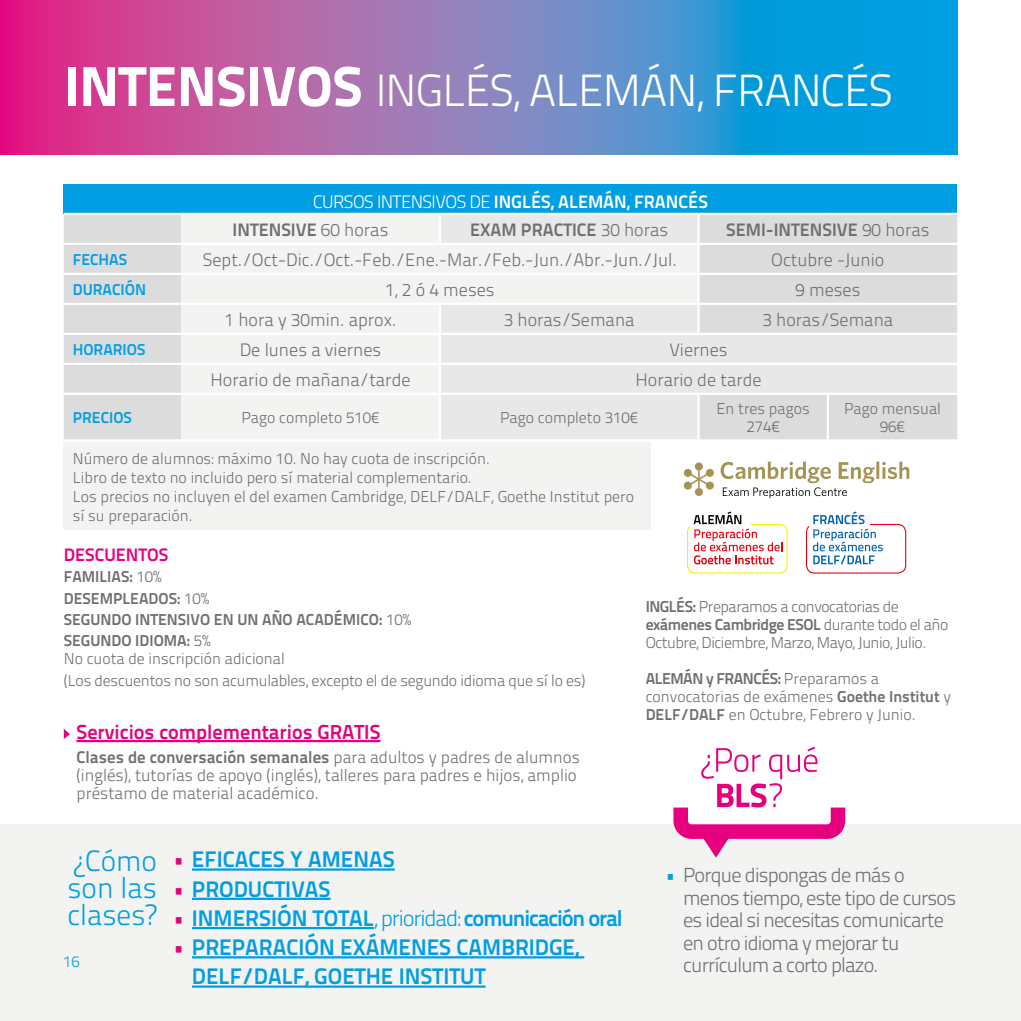
<style>
.page{position:relative;width:1021px;height:1021px;background:#fff}
.page>*{position:absolute;margin:0;border:0;box-sizing:border-box;transform-origin:0 0}
.t1{font:300 45px "Titillium Text 22 L";letter-spacing:-.02em;color:#fff}
.t2{font:300 29.25px/27px "Titillium Text 22 L";color:#009fe3;text-align:justify}
.t3{font:700 22.5px/29.2px "Titillium Text 22 L";color:#009fe3}
.t4{font:700 22.5px "Titillium Text 22 L";letter-spacing:-.05em;color:#009fe3}
.t5{font:300 20.25px/22.5px "Titillium Text 22 L";letter-spacing:-.04em;color:#6f6f6f}
.t6{font:700 20.25px "Titillium Text 22 L";color:#e6007d}
.t7{font:300 18px "Titillium Text 22 L";color:#6f6f6f}
.t8{font:700 18px/28.1px "Titillium Text 22 L";color:#fff}
.t9{font:700 18px "Titillium Text 22 L";color:#6f6f6f}
.t10{font:700 18px "Titillium Text 22 L";color:#e6007d}
.t11{font:300 16.88px/18px "Titillium Text 22 L";color:#6f6f6f}
.t12{font:300 15.75px/18.9px "Titillium Text 22 L";color:#6f6f6f}
.t13{font:300 15.75px/18px "Titillium Text 22 L";letter-spacing:-.03em;color:#6f6f6f}
.t14{font:700 15.75px/21.4px "Titillium Text 22 L";color:#6f6f6f}
.t15{font:700 15.75px "Titillium Text 22 L";color:#009fe3}
.t16{font:300 15.75px "Titillium Text 22 L";color:#009fe3}
.s1{font-weight:800;font-size:56.25px}
.s2{font-weight:300}
.s3{color:#6f6f6f}
.s4{font-weight:300;color:#6f6f6f}
.s5{font-weight:700}
.s6{font-weight:300;color:#e6007d}
.s7{color:#009fe3}
</style>
<div class="page">
<div style="left:0;top:824px;width:1020px;height:196px;background:#f3f3f2"></div>
<hr style="left:192px;top:868px;width:203px;height:2px;background:#009fe3">
<hr style="left:192px;top:897px;width:138px;height:2px;background:#009fe3">
<hr style="left:192px;top:926px;width:182px;height:3px;background:#009fe3">
<hr style="left:192px;top:956px;width:392px;height:2px;background:#009fe3">
<hr style="left:192px;top:985px;width:293px;height:2px;background:#009fe3">
<div style="left:64px;top:441px;width:587px;height:89px;background:#f3f3f2"></div>
<hr style="left:77px;top:740px;width:303px;height:2px;background:#e6007d">
<svg style="left:64px;top:729px;width:6px;height:10px"></svg>
<hr style="left:876px;top:461px;width:3px;height:18px;background:#a59354">
<svg style="left:882px;top:461px;width:27px;height:18px"></svg>
<svg style="left:720px;top:461px;width:154px;height:37px"></svg>
<svg style="left:684px;top:462px;width:30px;height:34px"></svg>
<div style="left:687px;top:524px;width:100px;height:49px;border:1px solid #ffed00;border-radius:8px"></div>
<div style="left:690px;top:519px;width:60px;height:7px;background:#fff"></div>
<svg style="left:693px;top:511px;width:89px;height:53px"></svg>
<div style="left:806px;top:524px;width:100px;height:49px;border:1px solid #e30413;border-radius:8px"></div>
<div style="left:809px;top:519px;width:60px;height:7px;background:#fff"></div>
<svg style="left:812px;top:511px;width:70px;height:53px"></svg>
<div style="left:64px;top:184px;width:893px;height:30px;background:#009fe3"></div>
<div style="left:64px;top:215px;width:117px;height:224px;background:#dcdcdc"></div>
<div style="left:181px;top:215px;width:259px;height:224px;background:#f3f3f2"></div>
<svg style="left:440px;top:215px;width:517px;height:224px;background:#e5e5e5"></svg>
<hr style="left:64px;top:213px;width:117px;height:2px;background:#fff">
<hr style="left:181px;top:213px;width:259px;height:2px;background:#fff">
<hr style="left:440px;top:213px;width:258px;height:2px;background:#fff">
<hr style="left:698px;top:213px;width:129px;height:2px;background:#fff">
<hr style="left:827px;top:213px;width:130px;height:2px;background:#fff">
<hr style="left:64px;top:243px;width:117px;height:2px;background:#fff">
<hr style="left:181px;top:243px;width:259px;height:2px;background:#fff">
<hr style="left:440px;top:243px;width:258px;height:2px;background:#fff">
<hr style="left:698px;top:243px;width:129px;height:2px;background:#fff">
<hr style="left:827px;top:243px;width:130px;height:2px;background:#fff">
<hr style="left:64px;top:273px;width:117px;height:2px;background:#fff">
<hr style="left:181px;top:273px;width:259px;height:2px;background:#fff">
<hr style="left:440px;top:273px;width:258px;height:2px;background:#fff">
<hr style="left:698px;top:273px;width:129px;height:2px;background:#fff">
<hr style="left:827px;top:273px;width:130px;height:2px;background:#fff">
<hr style="left:64px;top:303px;width:117px;height:2px;background:#fff">
<hr style="left:181px;top:303px;width:259px;height:2px;background:#fff">
<hr style="left:440px;top:303px;width:258px;height:2px;background:#fff">
<hr style="left:698px;top:303px;width:129px;height:2px;background:#fff">
<hr style="left:827px;top:303px;width:130px;height:2px;background:#fff">
<hr style="left:64px;top:333px;width:117px;height:2px;background:#fff">
<hr style="left:181px;top:333px;width:259px;height:2px;background:#fff">
<hr style="left:440px;top:333px;width:258px;height:2px;background:#fff">
<hr style="left:698px;top:333px;width:129px;height:2px;background:#fff">
<hr style="left:827px;top:333px;width:130px;height:2px;background:#fff">
<hr style="left:64px;top:363px;width:117px;height:2px;background:#fff">
<hr style="left:181px;top:363px;width:259px;height:2px;background:#fff">
<hr style="left:440px;top:363px;width:258px;height:2px;background:#fff">
<hr style="left:698px;top:363px;width:129px;height:2px;background:#fff">
<hr style="left:827px;top:363px;width:130px;height:2px;background:#fff">
<hr style="left:64px;top:393px;width:117px;height:2px;background:#fff">
<hr style="left:181px;top:393px;width:259px;height:2px;background:#fff">
<hr style="left:440px;top:393px;width:258px;height:2px;background:#fff">
<hr style="left:698px;top:393px;width:129px;height:2px;background:#fff">
<hr style="left:827px;top:393px;width:130px;height:2px;background:#fff">
<hr style="left:439px;top:215px;width:2px;height:28px;background:#fff">
<hr style="left:697px;top:215px;width:2px;height:28px;background:#fff">
<hr style="left:697px;top:245px;width:2px;height:28px;background:#fff">
<hr style="left:697px;top:275px;width:2px;height:28px;background:#fff">
<hr style="left:439px;top:305px;width:2px;height:28px;background:#fff">
<hr style="left:697px;top:305px;width:2px;height:28px;background:#fff">
<hr style="left:439px;top:335px;width:2px;height:28px;background:#fff">
<hr style="left:439px;top:365px;width:2px;height:28px;background:#fff">
<hr style="left:439px;top:395px;width:2px;height:44px;background:#fff">
<hr style="left:697px;top:395px;width:2px;height:44px;background:#fff">
<hr style="left:826px;top:395px;width:3px;height:44px;background:#fff">
<svg style="left:673px;top:746px;width:172px;height:111px"></svg>
<svg style="left:0;top:0;width:957px;height:154px;background:#7976b9"></svg>
<h1 class="t1" style="left:64px;top:57px;width:830px"><span class="s1">INTENSIVOS</span> INGLÉS, ALEMÁN, FRANCÉS</h1>
<p class="t8" style="left:233px;top:186px;width:477px;text-indent:80px"><span class="s2">CURSOS INTENSIVOS DE</span> INGLÉS, ALEMÁN, FRANCÉS<br><span class="s3">INTENSIVE</span> <span class="s4">60 horas</span></p>
<p class="t9" style="left:470px;top:215px;width:200px">EXAM PRACTICE <span class="s2">30 horas</span></p>
<p class="t9" style="left:726px;top:215px;width:205px">SEMI-INTENSIVE <span class="s2">90 horas</span></p>
<p class="t15" style="left:73px;top:247px;width:56px">FECHAS</p>
<p class="t7" style="left:203px;top:246px;width:475px">Sept./Oct-Dic./Oct.-Feb./Ene.-Mar./Feb.-Jun./Abr.-Jun./Jul.</p>
<p class="t7" style="left:771px;top:246px;width:115px">Octubre -Junio</p>
<p class="t15" style="left:73px;top:277px;width:75px">DURACIÓN</p>
<p class="t7" style="left:385px;top:276px;width:111px">1, 2 ó 4 meses</p>
<p class="t7" style="left:795px;top:276px;width:67px">9 meses</p>
<p class="t7" style="left:225px;top:306px;width:173px">1 hora y 30min. aprox.</p>
<p class="t7" style="left:504px;top:306px;width:132px">3 horas/Semana</p>
<p class="t7" style="left:762px;top:306px;width:132px">3 horas/Semana</p>
<p class="t15" style="left:73px;top:337px;width:74px">HORARIOS</p>
<p class="t7" style="left:240px;top:336px;width:143px">De lunes a viernes</p>
<p class="t7" style="left:669px;top:336px;width:60px">Viernes</p>
<p class="t7" style="left:210px;top:366px;width:201px">Horario de mañana/tarde</p>
<p class="t7" style="left:635px;top:366px;width:128px">Horario de tarde</p>
<p class="t15" style="left:73px;top:405px;width:61px">PRECIOS</p>
<p class="t12" style="left:241px;top:407px;width:140px">Pago completo 510€</p>
<p class="t12" style="left:500px;top:407px;width:140px">Pago completo 310€</p>
<p class="t12" style="left:716px;top:398px;width:95px;text-align:center">En tres pagos<br>274€</p>
<p class="t12" style="left:844px;top:398px;width:98px;text-align:center">Pago mensual<br>96€</p>
<p class="t12" style="left:73px;top:448px;width:563px">Número de alumnos: máximo 10. No hay cuota de inscripción.<br>Libro de texto no incluido pero sí material complementario.<br>Los precios no incluyen el del examen Cambridge, DELF/DALF, Goethe Institut pero sí su preparación.</p>
<p class="t10" style="left:64px;top:540px;width:106px">DESCUENTOS</p>
<p class="t14" style="left:64px;top:565px;width:349px">FAMILIAS: <span class="s2">10%<br></span>DESEMPLEADOS: <span class="s2">10%<br></span>SEGUNDO INTENSIVO EN UN AÑO ACADÉMICO: <span class="s2">10%<br></span>SEGUNDO IDIOMA: <span class="s2">5%</span></p>
<p class="t12" style="left:64px;top:647px;width:523px;line-height:21.4px">No cuota de inscripción adicional<br>(Los descuentos no son acumulables, excepto el de segundo idioma que sí lo es)</p>
<p class="t6" style="left:77px;top:716px;width:305px">Servicios complementarios GRATIS</p>
<p class="t11" style="left:77px;top:747px;width:505px"><span class="s5">Clases de conversación semanales</span> para adultos y padres de alumnos (inglés), tutorías de apoyo (inglés), talleres para padres e hijos, amplio préstamo de material académico.</p>
<p class="t13" style="left:645px;top:596px;width:304px"><span class="s5">INGLÉS:</span> Preparamos a convocatorias de <span class="s5">exámenes Cambridge ESOL</span> durante todo el año<br>Octubre, Diciembre, Marzo, Mayo, Junio, Julio.</p>
<p class="t12" style="left:645px;top:668px;width:307px;line-height:18px"><span class="s5">ALEMÁN y FRANCÉS:</span> Preparamos a convocatorias de exámenes <span class="s5">Goethe Institut</span> y<br><span class="s5">DELF/DALF</span> en Octubre, Febrero y Junio.</p>
<h2 class="t2" style="left:67px;top:845px;width:91px">¿Cómo son las clases?</h2>
<h3 class="t3" style="left:173px;top:843px;width:223px"><span class="s6">•</span> EFICACES Y AMENAS</h3>
<h3 class="t3" style="left:173px;top:872px;width:159px"><span class="s6">•</span> PRODUCTIVAS</h3>
<h3 class="t4" style="left:173px;top:900px;width:451px"><span class="s6">•</span> INMERSIÓN TOTAL<span class="s2">, prioridad:</span> comunicación oral</h3>
<h3 class="t3" style="left:192px;top:931px;width:388px;text-indent:-19px"><span class="s6">•</span> PREPARACIÓN EXÁMENES CAMBRIDGE,<br>DELF/DALF, GOETHE INSTITUT</h3>
<p class="t16" style="left:63px;top:949px;width:18px">16</p>
<p class="t5" style="left:683px;top:862px;width:275px;text-indent:-18px"><span class="s7">•</span> Porque dispongas de más o menos tiempo, este tipo de cursos es ideal si necesitas comunicarte en otro idioma y mejorar tu currículum a corto plazo.</p>
</div>
